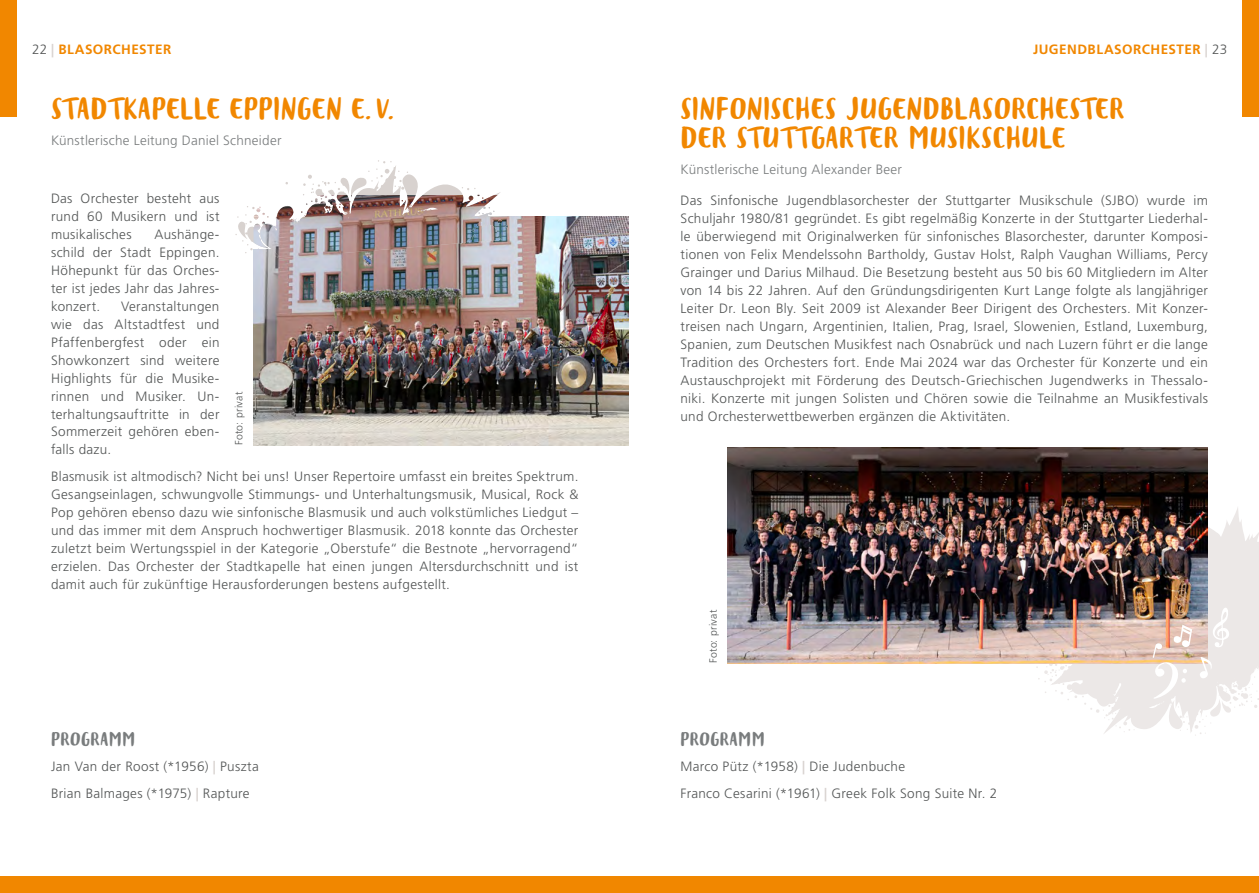
<style>
.page{position:relative;width:1259px;height:893px;background:#fff}
.page>*{position:absolute;margin:0;border:0;box-sizing:border-box;transform-origin:0 0}
.t1{font:24px/28.8px "Blog Script";letter-spacing:.005em;color:#f18700}
.t2{font:15px "Blog Script";letter-spacing:.02em;color:#797c7d}
.t3{font:300 13.5px/18px "Frutiger LT Pro";letter-spacing:.025em;color:#535555;text-align:justify}
.t4{font:300 13.5px "Frutiger LT Pro";letter-spacing:.02em;color:#797c7d}
.t5{font:700 13.5px "Frutiger LT Pro";letter-spacing:.035em;color:#f18700}
.t6{font:300 10.5px "Frutiger LT Pro";letter-spacing:.03em;color:#535555}
.s1{font-weight:300;color:#535555}
.s2{color:#d8d2cf}
.s3{font-weight:700;color:#d8d2cf}
</style>
<div class="page">
<div style="left:0;top:876px;width:1259px;height:17px;background:#f18700"></div>
<svg style="left:1033px;top:507px;width:226px;height:229px;fill:#ece8e7"></svg>
<img style="left:728px;top:448px;width:480px;height:215px">
<img style="left:253px;top:258px;width:105px;height:187px">
<img style="left:358px;top:216px;width:271px;height:229px">
<img style="left:235px;top:160px;width:300px;height:98px">
<img style="left:336px;top:195px;width:158px;height:20px">
<svg style="left:1211px;top:607px;width:21px;height:41px"></svg>
<svg style="left:1199px;top:657px;width:14px;height:22px"></svg>
<svg style="left:1151px;top:625px;width:41px;height:74px"></svg>
<div style="left:1242px;top:0;width:17px;height:117px;background:#f18700"></div>
<div style="left:0;top:0;width:17px;height:117px;background:#f18700"></div>
<p class="t5" style="left:32px;top:41px;width:141px"><span class="s1">22</span> <span class="s2">|</span> BLASORCHESTER</p>
<p class="t5" style="left:1033px;top:41px;width:196px">JUGENDBLASORCHESTER <span class="s2">|</span> <span class="s1">23</span></p>
<h1 class="t1" style="left:51px;top:96px;width:345px">STADTKAPELLE EPPINGEN E. V.</h1>
<p class="t4" style="left:51px;top:133px;width:232px">Künstlerische Leitung Daniel Schneider</p>
<p class="t3" style="left:51px;top:189px;width:170px">Das Orchester besteht aus rund 60 Musikern und ist musikalisches</p>
<p class="t3" style="left:51px;top:225px;width:170px;text-indent:104px">Aushänge&shy;schild der Stadt Eppingen.<br>Höhepunkt für das Orches&shy;ter ist jedes Jahr das Jahres&shy;konzert.</p>
<p class="t3" style="left:51px;top:297px;width:170px;text-indent:70px">Veranstaltungen wie das Altstadtfest und Pfaffenbergfest oder ein Showkonzert sind weitere Highlights für die Musike&shy;rinnen und Musiker. Un&shy;terhaltungsauftritte in der Sommerzeit gehören eben&shy;falls dazu.</p>
<p class="t3" style="left:51px;top:467px;width:529px">Blasmusik ist altmodisch? Nicht bei uns! Unser Repertoire umfasst ein breites Spektrum.<br>Gesangseinlagen, schwungvolle Stimmungs- und Unterhaltungsmusik, Musical, Rock &amp; Pop gehören ebenso dazu wie sinfonische Blasmusik und auch volkstümliches Liedgut – und das immer mit dem Anspruch hochwertiger Blasmusik. 2018 konnte das Orchester zuletzt beim Wertungsspiel in der Kategorie „Oberstufe“ die Bestnote „hervorragend“ erzielen. Das Orchester der Stadtkapelle hat einen jungen Altersdurchschnitt und ist damit auch für zukünftige Herausforderungen bestens aufgestellt.</p>
<p class="t6" style="left:233px;top:445px;width:55px;rotate:-90deg">Foto: privat</p>
<p class="t2" style="left:51px;top:731px;width:86px">PROGRAMM</p>
<p class="t3" style="left:51px;top:753px;width:209px;line-height:26.5px">Jan Van der Roost (*1956) <span class="s3">|</span> Puszta<br>Brian Balmages (*1975) <span class="s3">|</span> Rapture</p>
<h1 class="t1" style="left:680px;top:96px;width:445px">SINFONISCHES JUGENDBLASORCHESTER<br>DER STUTTGARTER MUSIKSCHULE</h1>
<p class="t4" style="left:680px;top:162px;width:223px">Künstlerische Leitung Alexander Beer</p>
<p class="t3" style="left:680px;top:191px;width:529px">Das Sinfonische Jugendblasorchester der Stuttgarter Musikschule (SJBO) wurde im Schuljahr 1980/81 gegründet. Es gibt regelmäßig Konzerte in der Stuttgarter Liederhal&shy;le überwiegend mit Originalwerken für sinfonisches Blasorchester, darunter Komposi&shy;tionen von Felix Mendelssohn Bartholdy, Gustav Holst, Ralph Vaughan Williams, Percy Grainger und Darius Milhaud. Die Besetzung besteht aus 50 bis 60 Mitgliedern im Alter von 14 bis 22 Jahren. Auf den Gründungsdirigenten Kurt Lange folgte als langjähriger Leiter Dr. Leon Bly. Seit 2009 ist Alexander Beer Dirigent des Orchesters. Mit Konzer&shy;treisen nach Ungarn, Argentinien, Italien, Prag, Israel, Slowenien, Estland, Luxemburg, Spanien, zum Deutschen Musikfest nach Osnabrück und nach Luzern führt er die lange Tradition des Orchesters fort. Ende Mai 2024 war das Orchester für Konzerte und ein Austauschprojekt mit Förderung des Deutsch-Griechischen Jugendwerks in Thessalo&shy;niki. Konzerte mit jungen Solisten und Chören sowie die Teilnahme an Musikfestivals und Orchesterwettbewerben ergänzen die Aktivitäten.</p>
<p class="t6" style="left:707px;top:663px;width:55px;rotate:-90deg">Foto: privat</p>
<p class="t2" style="left:680px;top:731px;width:86px">PROGRAMM</p>
<p class="t3" style="left:680px;top:753px;width:318px;line-height:26.5px">Marco Pütz (*1958) <span class="s3">|</span> Die Judenbuche<br>Franco Cesarini (*1961) <span class="s3">|</span> Greek Folk Song Suite Nr. 2</p>
</div>
